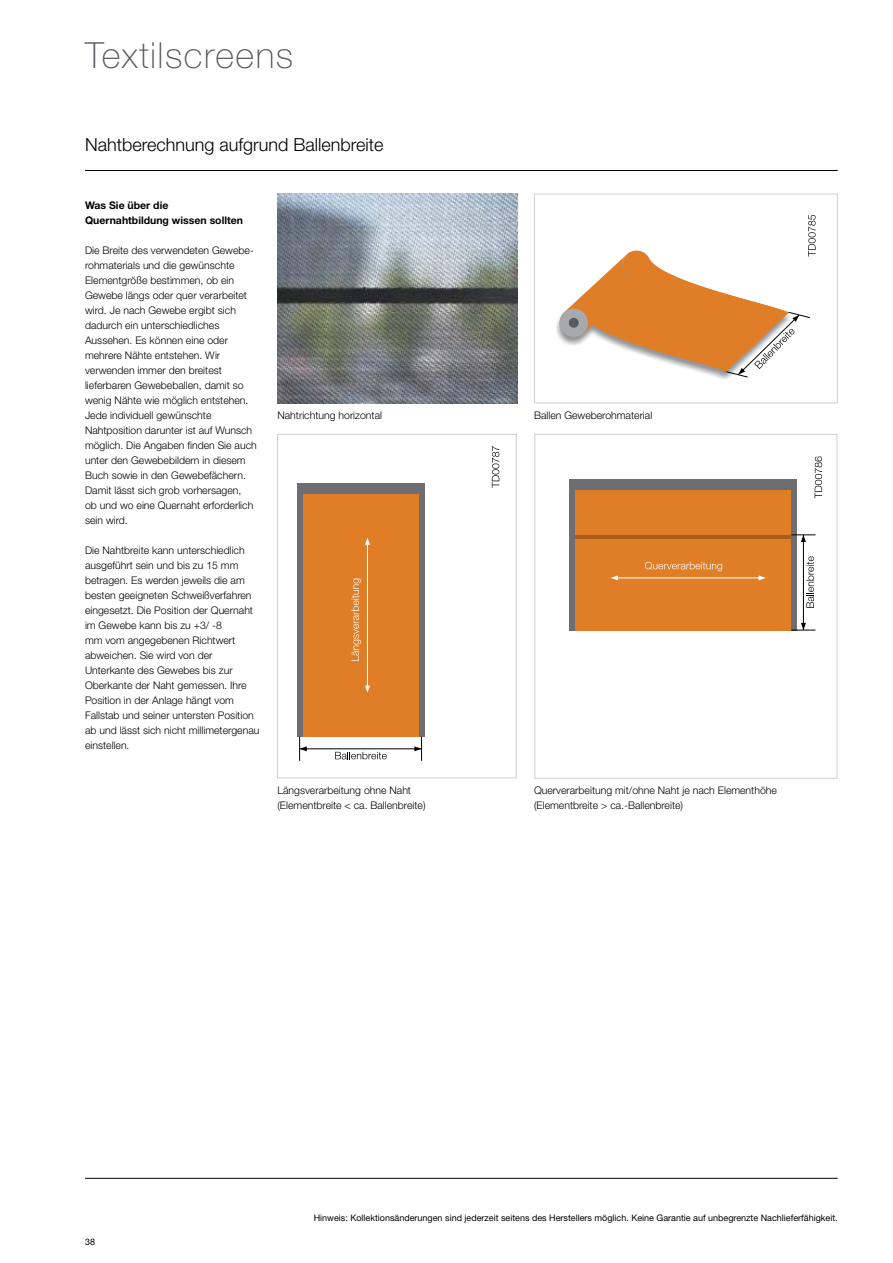
<style>
.page{position:relative;width:893px;height:1263px;background:#fff}
.page>*{position:absolute;margin:0;border:0;box-sizing:border-box;transform-origin:0 0}
.t1{font:100 36px "Helvetica Neue LT Std";letter-spacing:.04em;color:#565861}
.t2{font:300 18px "Helvetica Neue LT Std";color:#000}
.t3{font:300 10.5px/15px "Helvetica Neue LT Std";color:#000}
.t4{font:700 10.5px/15px "Helvetica Neue LT Std";color:#000}
.t5{font:9px "Helvetica Neue LT Std";color:#000}
</style>
<div class="page">
<hr style="left:85px;top:170px;width:753px;height:1px;background:#000">
<img style="left:277px;top:194px;width:240px;height:210px">
<svg style="left:560px;top:215px;width:256px;height:162px"></svg>
<div style="left:534px;top:194px;width:304px;height:209px;border:1px solid #d0d0d4"></div>
<svg style="left:492px;top:446px;width:7px;height:42px"></svg>
<div style="left:302px;top:494px;width:117px;height:243px;background:#e07e27"></div>
<div style="left:297px;top:483px;width:127px;height:11px;background:#6d6e71"></div>
<div style="left:297px;top:494px;width:5px;height:243px;background:#6d6e71"></div>
<div style="left:419px;top:494px;width:5px;height:243px;background:#6d6e71"></div>
<svg style="left:351px;top:538px;width:19px;height:155px"></svg>
<hr style="left:300px;top:748px;width:122px;height:1px;background:#000">
<svg style="left:414px;top:737px;width:8px;height:24px"></svg>
<svg style="left:299px;top:737px;width:8px;height:24px"></svg>
<svg style="left:335px;top:752px;width:52px;height:7px"></svg>
<div style="left:277px;top:434px;width:240px;height:344px;border:1px solid #d0d0d4"></div>
<svg style="left:815px;top:456px;width:7px;height:42px"></svg>
<div style="left:575px;top:490px;width:217px;height:140px;background:#e07e27"></div>
<div style="left:575px;top:489px;width:217px;height:142px;border:1px solid #e07e27"></div>
<hr style="left:575px;top:535px;width:217px;height:3px;background:#a75e18">
<div style="left:570px;top:479px;width:227px;height:11px;background:#6d6e71"></div>
<div style="left:570px;top:479px;width:5px;height:151px;background:#6d6e71"></div>
<div style="left:792px;top:479px;width:5px;height:151px;background:#6d6e71"></div>
<svg style="left:611px;top:562px;width:155px;height:18px"></svg>
<hr style="left:803px;top:535px;width:1px;height:95px;background:#000">
<svg style="left:791px;top:535px;width:24px;height:7px"></svg>
<svg style="left:791px;top:623px;width:24px;height:8px"></svg>
<svg style="left:806px;top:556px;width:8px;height:52px"></svg>
<div style="left:534px;top:434px;width:303px;height:345px;border:1px solid #d0d0d4"></div>
<hr style="left:85px;top:1178px;width:753px;height:1px;background:#000">
<h1 class="t1" style="left:85px;top:35px;width:210px">Textilscreens</h1>
<h2 class="t2" style="left:85px;top:133px;width:300px">Nahtberechnung aufgrund Ballenbreite</h2>
<p class="t4" style="left:85px;top:197px;width:160px">Was Sie über die<br>Quernahtbildung wissen sollten</p>
<p class="t3" style="left:85px;top:242px;width:173px">Die Breite des verwendeten Gewebe&shy;rohmaterials und die gewünschte<br>Elementgröße bestimmen, ob ein<br>Gewebe längs oder quer verarbeitet wird. Je nach Gewebe ergibt sich dadurch ein unterschiedliches<br>Aussehen. Es können eine oder mehrere Nähte entstehen. Wir verwenden immer den breitest lieferbaren Gewebeballen, damit so wenig Nähte wie möglich entstehen.<br>Jede individuell gewünschte<br>Nahtposition darunter ist auf Wunsch möglich. Die Angaben finden Sie auch unter den Gewebebildern in diesem<br>Buch sowie in den Gewebefächern.<br>Damit lässt sich grob vorhersagen,<br>ob und wo eine Quernaht erforderlich sein wird.</p>
<p class="t3" style="left:85px;top:542px;width:176px">Die Nahtbreite kann unterschiedlich ausgeführt sein und bis zu 15 mm betragen. Es werden jeweils die am besten geeigneten Schweißverfahren eingesetzt. Die Position der Quernaht im Gewebe kann bis zu +3/ -8<br>mm vom angegebenen Richtwert abweichen. Sie wird von der<br>Unterkante des Gewebes bis zur<br>Oberkante der Naht gemessen. Ihre<br>Position in der Anlage hängt vom<br>Fallstab und seiner untersten Position ab und lässt sich nicht millimetergenau einstellen.</p>
<p class="t3" style="left:277px;top:407px;width:106px">Nahtrichtung horizontal</p>
<p class="t3" style="left:277px;top:782px;width:150px">Längsverarbeitung ohne Naht (Elementbreite &lt; ca. Ballenbreite)</p>
<p class="t3" style="left:534px;top:407px;width:120px">Ballen Geweberohmaterial</p>
<p class="t3" style="left:534px;top:782px;width:244px">Querverarbeitung mit/ohne Naht je nach Elementhöhe (Elementbreite &gt; ca.-Ballenbreite)</p>
<p class="t5" style="left:85px;top:1236px;width:12px">38</p>
<p class="t5" style="left:314px;top:1212px;width:525px">Hinweis: Kollektionsänderungen sind jederzeit seitens des Herstellers möglich. Keine Garantie auf unbegrenzte Nachlieferfähigkeit.</p>
</div>
